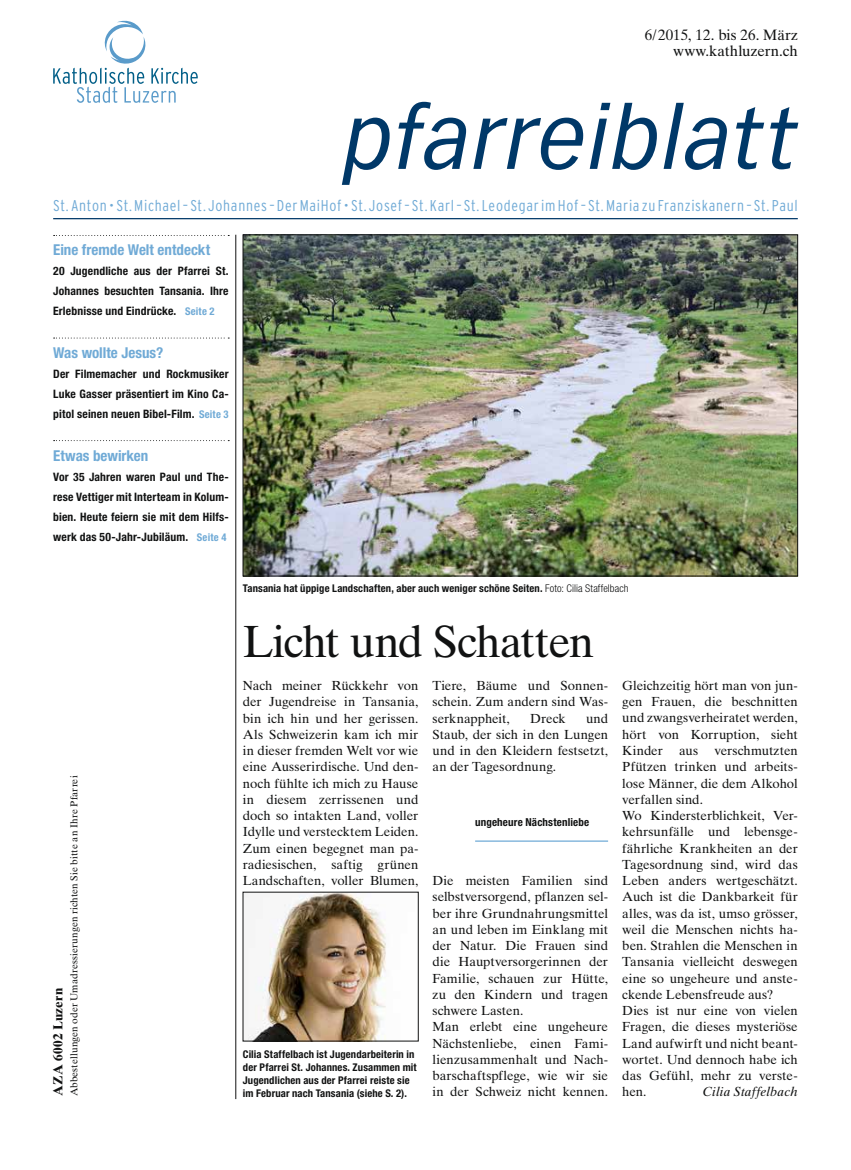
<style>
.page{position:relative;width:851px;height:1170px;background:#fff}
.page>*{position:absolute;margin:0;border:0;box-sizing:border-box;transform-origin:0 0}
.t1{font:italic 85px "Vectora LT Std";letter-spacing:.025em;color:#003868}
.t2{font:45px "Times Ten LT Std";letter-spacing:-.03em;color:#111212}
.t3{font:300 condensed 15.62px "Interstate";letter-spacing:.045em;color:#70aad6}
.t4{font:700 condensed 15px "Helvetica Neue LT Std";color:#70aad6}
.t5{font:15px/16.2px "Times Ten LT Std";letter-spacing:.005em;color:#111212;text-align:right}
.t6{font:13.12px/16.2px "Times Ten LT Std";color:#111212;text-align:justify}
.t7{font:italic 13.12px "Times Ten LT Std";letter-spacing:.01em;color:#111212}
.t8{font:700 13.12px "Times Ten LT Std";letter-spacing:.03em;color:#111212}
.t9{font:700 condensed 11.62px/20px "Helvetica Neue LT Std";letter-spacing:.015em;color:#111212;text-align:justify}
.t10{font:700 condensed 11px "Helvetica Neue LT Std";letter-spacing:.015em;color:#111212}
.t11{font:700 condensed 10.62px/12.8px "Helvetica Neue LT Std";letter-spacing:.01em;color:#111212}
.t12{font:10px "Times Ten LT Std";letter-spacing:.01em;color:#111212}
.s1{font-size:10.62px;color:#70aad6}
.s2{font-weight:300}
</style>
<div class="page">
<hr style="left:235px;top:235px;width:1px;height:863px;background:#111212">
<hr style="left:53px;top:218px;width:744px;height:1px;background:#003868">
<svg style="left:54px;top:235px;width:175px;height:1px"></svg>
<svg style="left:54px;top:337px;width:175px;height:1px"></svg>
<svg style="left:54px;top:440px;width:175px;height:1px"></svg>
<img style="left:245px;top:237px;width:550px;height:337px">
<img style="left:245px;top:893px;width:141px;height:146px">
<hr style="left:475px;top:840px;width:133px;height:1px;background:#70aad6">
<svg style="left:53px;top:21px;width:145px;height:82px"></svg>
<p class="t5" style="left:644px;top:26px;width:154px">6/2015, 12. bis 26. März www.kathluzern.ch</p>
<h1 class="t1" style="left:344px;top:90px;width:454px">pfarreiblatt</h1>
<p class="t3" style="left:53px;top:197px;width:746px">St. Anton • St. Michael – St. Johannes – Der MaiHof • St. Josef – St. Karl – St. Leodegar im Hof – St. Maria zu Franziskanern – St. Paul</p>
<p class="t4" style="left:53px;top:241px;width:158px">Eine fremde Welt entdeckt</p>
<p class="t9" style="left:53px;top:261px;width:177px">20 Jugendliche aus der Pfarrei St.<br>Johannes besuchten Tansania. Ihre Erlebnisse und Eindrücke. <span class="s1">Seite 2</span></p>
<p class="t4" style="left:53px;top:343px;width:111px">Was wollte Jesus?</p>
<p class="t9" style="left:53px;top:364px;width:177px">Der Filmemacher und Rockmusiker Luke Gasser präsentiert im Kino Ca&shy;pitol seinen neuen Bibel-Film. <span class="s1">Seite 3</span></p>
<p class="t4" style="left:53px;top:446px;width:97px">Etwas bewirken</p>
<p class="t9" style="left:53px;top:466px;width:177px">Vor 35 Jahren waren Paul und The&shy;rese Vettiger mit Interteam in Kolum&shy;bien. Heute feiern sie mit dem Hilfs&shy;werk das 50-Jahr-Jubiläum. <span class="s1">Seite 4</span></p>
<p class="t12" style="left:68px;top:1096px;width:322px;rotate:-90deg">Abbestellungen oder Umadressierungen richten Sie bitte an Ihre Pfarrei</p>
<p class="t8" style="left:50px;top:1096px;width:110px;rotate:-90deg">AZA 6002 Luzern</p>
<p class="t11" style="left:243px;top:582px;width:387px">Tansania hat üppige Landschaften, aber auch weniger schöne Seiten. <span class="s2">Foto: Cilia Staffelbach</span></p>
<h2 class="t2" style="left:243px;top:615px;width:353px">Licht und Schatten</h2>
<p class="t6" style="left:243px;top:677px;width:177px">Nach meiner Rückkehr von der Jugendreise in Tansania, bin ich hin und her gerissen.<br>Als Schweizerin kam ich mir in dieser fremden Welt vor wie eine Ausserirdische. Und den&shy;noch fühlte ich mich zu Hause in diesem zerrissenen und doch so intakten Land, voller Idylle und verstecktem Leiden.<br>Zum einen begegnet man pa&shy;radiesischen, saftig grünen Landschaften, voller Blumen,</p>
<p class="t11" style="left:243px;top:1047px;width:175px">Cilia Staffelbach ist Jugendarbeiterin in der Pfarrei St. Johannes. Zusammen mit Jugendlichen aus der Pfarrei reiste sie im Februar nach Tansania (siehe S. 2).</p>
<p class="t6" style="left:432px;top:677px;width:177px">Tiere, Bäume und Sonnen&shy;schein. Zum andern sind Was&shy;serknappheit,</p>
<p class="t6" style="left:432px;top:709px;width:177px;text-indent:153px">und Staub, der sich in den Lungen und in den Kleidern festsetzt, an der Tagesordnung.</p>
<p class="t6" style="left:530px;top:709px;width:37px">Dreck</p>
<p class="t10" style="left:475px;top:815px;width:115px">ungeheure Nächstenliebe</p>
<p class="t6" style="left:432px;top:872px;width:177px;text-align:left">Die meisten Familien sind selbstversorgend, pflanzen sel&shy;ber ihre Grundnahrungsmittel an und leben im Einklang mit der Natur. Die Frauen sind die Hauptversorgerinnen der<br>Familie, schauen zur Hütte, zu den Kindern und tragen schwere Lasten.<br>Man erlebt eine ungeheure<br>Nächstenliebe, einen Fami&shy;lienzusammenhalt und Nach&shy;barschaftspflege, wie wir sie in der Schweiz nicht kennen.</p>
<p class="t6" style="left:622px;top:677px;width:177px;text-align:left">Gleichzeitig hört man von jun&shy;gen Frauen, die beschnitten und zwangsverheiratet werden, hört von Korruption, sieht<br>Kinder aus verschmutzten<br>Pfützen trinken und arbeits&shy;lose Männer, die dem Alkohol verfallen sind.<br>Wo Kindersterblichkeit, Ver&shy;kehrsunfälle und lebensge&shy;fährliche Krankheiten an der<br>Tagesordnung sind, wird das<br>Leben anders wertgeschätzt.<br>Auch ist die Dankbarkeit für alles, was da ist, umso grösser, weil die Menschen nichts ha&shy;ben. Strahlen die Menschen in<br>Tansania vielleicht deswegen eine so ungeheure und anste&shy;ckende Lebensfreude aus?<br>Dies ist nur eine von vielen<br>Fragen, die dieses mysteriöse<br>Land aufwirft und nicht beant&shy;wortet. Und dennoch habe ich das Gefühl, mehr zu verste&shy;hen.</p>
<p class="t7" style="left:702px;top:1084px;width:97px">Cilia Staffelbach</p>
</div>
